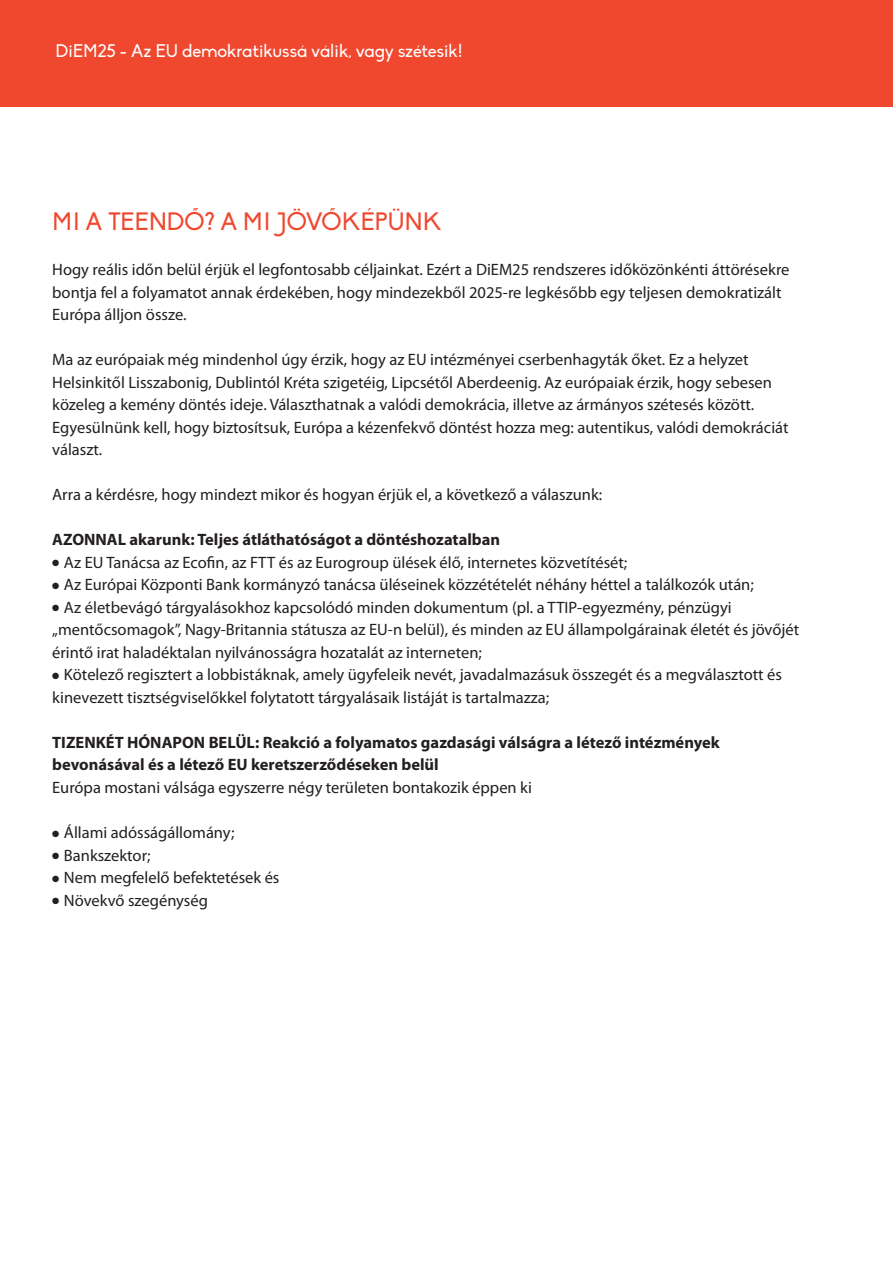
<style>
.page{position:relative;width:893px;height:1263px;background:#fff}
.page>*{position:absolute;margin:0;border:0;box-sizing:border-box;transform-origin:0 0}
.Otsikko_2{font:24.75px "Biko";color:#ef482f}
.t1{font:18px "Biko";color:#fff}
.Otsikko_2-2{font:16.5px/22.5px "Myriad Pro";color:#231f20}
.t2{font:700 16.5px/22.5px "Myriad Pro";color:#231f20}
</style>
<div class="page">
<div style="left:0;top:0;width:893px;height:106px;background:#ef482f"></div>
<p class="t1" style="left:56px;top:40px;width:408px">DiEM25 - Az EU demokratikussá válik, vagy szétesik!</p>
<p class="Otsikko_2" style="left:52px;top:208px;width:390px">MI A TEENDŐ? A MI JÖVŐKÉPÜNK</p>
<p class="Otsikko_2-2" style="left:52px;top:258px;width:739px">Hogy reális időn belül érjük el legfontosabb céljainkat. Ezért a DiEM25 rendszeres időközönkénti áttörésekre bontja fel a folyamatot annak érdekében, hogy mindezekből 2025-re legkésőbb egy teljesen demokratizált<br>Európa álljon össze.</p>
<p class="Otsikko_2-2" style="left:52px;top:348px;width:738px">Ma az európaiak még mindenhol úgy érzik, hogy az EU intézményei cserbenhagyták őket. Ez a helyzet Helsinkitől Lisszabonig, Dublintól Kréta szigetéig, Lipcsétől Aberdeenig. Az európaiak érzik, hogy sebesen közeleg a kemény döntés ideje. Választhatnak a valódi demokrácia, illetve az ármányos szétesés között.<br>Egyesülnünk kell, hogy biztosítsuk, Európa a kézenfekvő döntést hozza meg: autentikus, valódi demokráciát választ.</p>
<p class="Otsikko_2-2" style="left:52px;top:483px;width:552px">Arra a kérdésre, hogy mindezt mikor és hogyan érjük el, a következő a válaszunk:</p>
<p class="t2" style="left:52px;top:528px;width:449px">AZONNAL akarunk: Teljes átláthatóságot a döntéshozatalban</p>
<p class="Otsikko_2-2" style="left:52px;top:551px;width:577px">● Az EU Tanácsa az Ecofin, az FTT és az Eurogroup ülések élő, internetes közvetítését;</p>
<p class="Otsikko_2-2" style="left:52px;top:573px;width:703px">● Az Európai Központi Bank kormányzó tanácsa üléseinek közzétételét néhány héttel a találkozók után;</p>
<p class="Otsikko_2-2" style="left:52px;top:596px;width:748px">● Az életbevágó tárgyalásokhoz kapcsolódó minden dokumentum (pl. a TTIP-egyezmény, pénzügyi „mentőcsomagok”, Nagy-Britannia státusza az EU-n belül), és minden az EU állampolgárainak életét és jövőjét érintő irat haladéktalan nyilvánosságra hozatalát az interneten;</p>
<p class="Otsikko_2-2" style="left:52px;top:663px;width:731px">● Kötelező regisztert a lobbistáknak, amely ügyfeleik nevét, javadalmazásuk összegét és a megválasztott és kinevezett tisztségviselőkkel folytatott tárgyalásaik listáját is tartalmazza;</p>
<p class="t2" style="left:52px;top:731px;width:669px">TIZENKÉT HÓNAPON BELÜL: Reakció a folyamatos gazdasági válságra a létező intézmények bevonásával és a létező EU keretszerződéseken belül</p>
<p class="Otsikko_2-2" style="left:52px;top:776px;width:481px">Európa mostani válsága egyszerre négy területen bontakozik éppen ki</p>
<p class="Otsikko_2-2" style="left:52px;top:821px;width:184px">● Állami adósságállomány;</p>
<p class="Otsikko_2-2" style="left:52px;top:843px;width:100px">● Bankszektor;</p>
<p class="Otsikko_2-2" style="left:52px;top:866px;width:229px">● Nem megfelelő befektetések és</p>
<p class="Otsikko_2-2" style="left:52px;top:888px;width:157px">● Növekvő szegénység</p>
</div>
